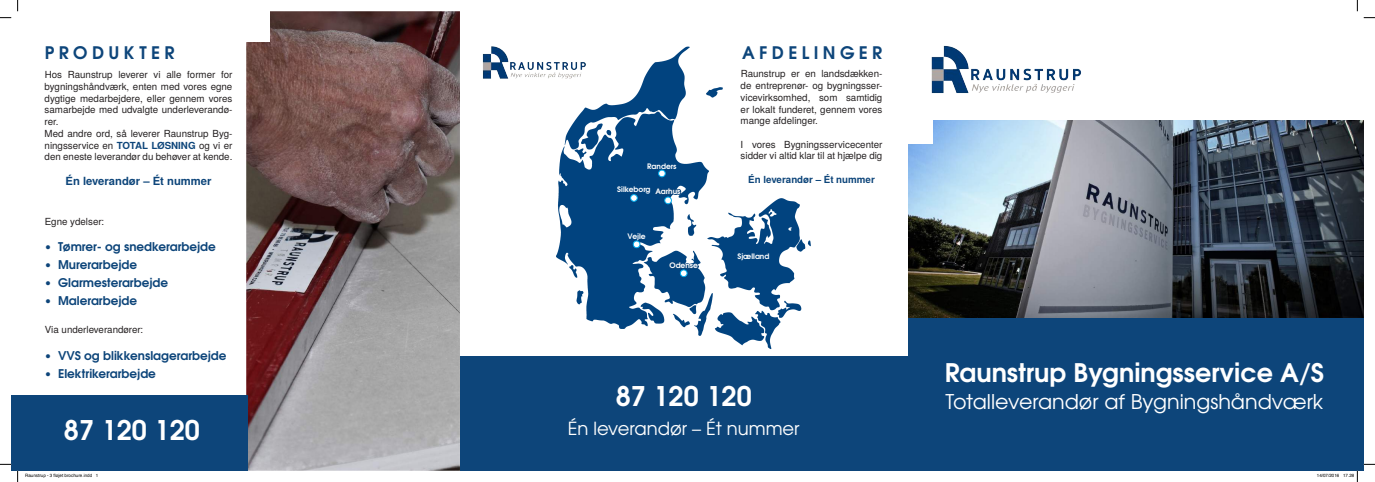
<style>
.page{position:relative;width:1375px;height:482px;background:#fff}
.page>*{position:absolute;margin:0;border:0;box-sizing:border-box;transform-origin:0 0}
.t1{font:700 27px "Te X Gyre Adventor";color:#fff}
.t2{font:700 25.5px "Te X Gyre Adventor";color:#fff}
.t3{font:20.25px "Te X Gyre Adventor";color:#fff}
.t4{font:18px "Te X Gyre Adventor";color:#fff}
.t5{font:700 17.25px "Te X Gyre Adventor";letter-spacing:.255em;color:#0d457a}
.t6{font:700 12px "Te X Gyre Adventor";color:#0d457a}
.t7{font:700 11.25px "Te X Gyre Heros";color:#0d457a}
.t8{font:9.75px/11.7px "Te X Gyre Heros";color:#231f20}
.t9{font:700 9.75px "Te X Gyre Heros";color:#0d457a}
.t10{font:700 7.5px "Te X Gyre Adventor";color:#fff}
.t11{font:4.5px "Helvetica";color:#000}
.s1{font-weight:700;color:#0d457a}
</style>
<div class="page">
<div style="left:908px;top:121px;width:455px;height:349px;background:#0d457a"></div>
<img style="left:908px;top:121px;width:455px;height:196px">
<img style="left:931px;top:45px;width:150px;height:49px">
<div style="left:907px;top:119px;width:25px;height:25px;background:#fff"></div>
<div style="left:460px;top:356px;width:448px;height:114px;background:#0d457a"></div>
<img style="left:482px;top:46px;width:70px;height:33px">
<img style="left:552px;top:46px;width:259px;height:303px">
<div style="left:658px;top:170px;width:7px;height:7px;background:#fff;border-radius:50%"></div>
<div style="left:658px;top:170px;width:7px;height:7px;border:1px solid #00aeef;border-radius:50%"></div>
<div style="left:630px;top:195px;width:7px;height:6px;background:#fff;border-radius:50%"></div>
<div style="left:630px;top:194px;width:8px;height:8px;border:1px solid #00aeef;border-radius:50%"></div>
<div style="left:633px;top:241px;width:7px;height:7px;background:#fff;border-radius:50%"></div>
<div style="left:633px;top:240px;width:7px;height:8px;border:1px solid #00aeef;border-radius:50%"></div>
<div style="left:665px;top:197px;width:6px;height:7px;background:#fff;border-radius:50%"></div>
<div style="left:664px;top:197px;width:8px;height:7px;border:1px solid #00aeef;border-radius:50%"></div>
<div style="left:680px;top:270px;width:7px;height:6px;background:#fff;border-radius:50%"></div>
<div style="left:680px;top:269px;width:7px;height:8px;border:1px solid #00aeef;border-radius:50%"></div>
<svg style="left:653px;top:185px;width:29px;height:11px"></svg>
<svg style="left:668px;top:261px;width:32px;height:9px"></svg>
<img style="left:246px;top:11px;width:214px;height:459px">
<div style="left:11px;top:395px;width:236px;height:75px;background:#0d457a"></div>
<div style="left:242px;top:11px;width:28px;height:30px;background:#fff"></div>
<svg style="left:1363px;top:17px;width:12px;height:1px"></svg>
<svg style="left:17px;top:0;width:2px;height:11px"></svg>
<svg style="left:17px;top:470px;width:2px;height:12px"></svg>
<svg style="left:1317px;top:464px;width:58px;height:18px"></svg>
<h3 class="t5" style="left:45px;top:37px;width:131px">PRODUKTER</h3>
<p class="t8" style="left:45px;top:68px;width:189px">Hos Raunstrup leverer vi alle former for bygningshåndværk, enten med vores egne dygtige medarbejdere, eller gennem vores samarbejde med udvalgte underleverandø&shy;rer.<br>Med andre ord, så leverer Raunstrup Byg&shy;ningsservice en <span class="s1">TOTAL LØSNING</span> og vi er den eneste leverandør du behøver at kende.</p>
<p class="t7" style="left:66px;top:173px;width:147px">Én leverandør – Ét nummer</p>
<p class="t8" style="left:45px;top:215px;width:61px">Egne ydelser:</p>
<p class="t6" style="left:45px;top:236px;width:173px">• Tømrer- og snedkerarbejde</p>
<p class="t6" style="left:45px;top:254px;width:94px">• Murerarbejde</p>
<p class="t6" style="left:45px;top:272px;width:125px">• Glarmesterarbejde</p>
<p class="t6" style="left:45px;top:290px;width:94px">• Malerarbejde</p>
<p class="t8" style="left:45px;top:323px;width:100px">Via underleverandører:</p>
<p class="t6" style="left:45px;top:344px;width:183px">• VVS og blikkenslagerarbejde</p>
<p class="t6" style="left:45px;top:362px;width:113px">• Elektrikerarbejde</p>
<h1 class="t1" style="left:64px;top:407px;width:138px">87 120 120</h1>
<p class="t10" style="left:647px;top:159px;width:31px">Randers</p>
<p class="t10" style="left:655px;top:185px;width:27px">Aarhus</p>
<p class="t10" style="left:617px;top:183px;width:35px">Silkeborg</p>
<p class="t10" style="left:627px;top:230px;width:20px">Vejle</p>
<p class="t10" style="left:669px;top:259px;width:30px">Odense</p>
<h3 class="t5" style="left:742px;top:37px;width:142px">AFDELINGER</h3>
<p class="t8" style="left:740px;top:67px;width:143px;text-align:justify">Raunstrup er en landsdækken&shy;de entreprenør- og bygningsser&shy;vicevirksomhed, som samtidig er lokalt funderet, gennem vores mange afdelinger.</p>
<p class="t8" style="left:740px;top:138px;width:143px">I vores Bygningsservicecenter sidder vi altid klar til at hjælpe dig</p>
<p class="t9" style="left:748px;top:172px;width:128px">Én leverandør – Ét nummer</p>
<p class="t10" style="left:737px;top:250px;width:33px">Sjælland</p>
<h2 class="t2" style="left:944px;top:350px;width:381px">Raunstrup Bygningsservice A/S</h2>
<h1 class="t1" style="left:616px;top:372px;width:138px">87 120 120</h1>
<h3 class="t3" style="left:945px;top:386px;width:379px">Totalleverandør af Bygningshåndværk</h3>
<h3 class="t4" style="left:568px;top:414px;width:233px">Én leverandør – Ét nummer</h3>
<p class="t11" style="left:25px;top:472px;width:75px">Raunstrup - 3 fløjet brochure.indd 1</p>
<p class="t11" style="left:1316px;top:472px;width:39px">14/07/2016 17.28</p>
</div>
